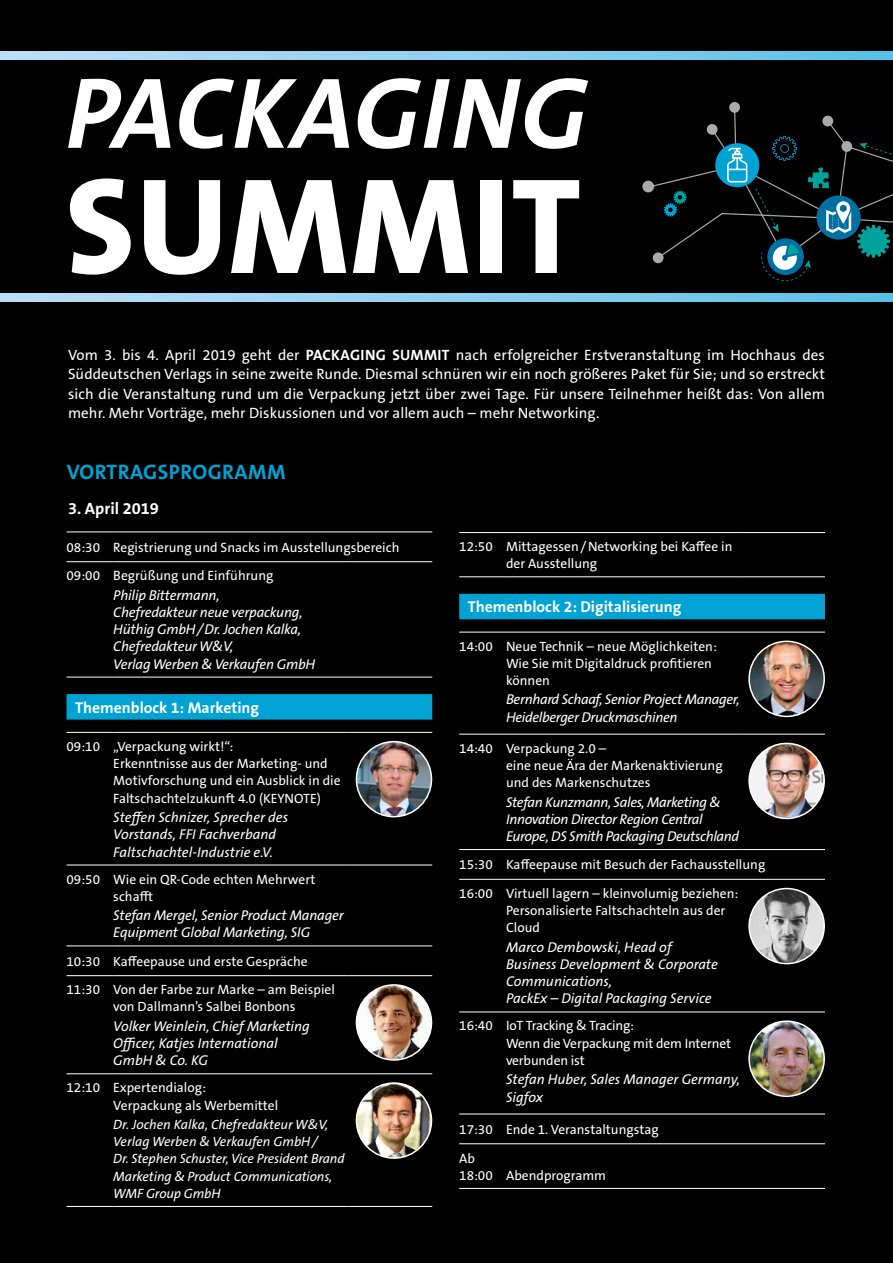
<style>
.page{position:relative;width:893px;height:1263px;background:#000}
.page>*{position:absolute;margin:0;border:0;box-sizing:border-box;transform-origin:0 0}
.t1{font:700 21px "The Sans Os F";letter-spacing:.02em;color:#00a2d3}
.t2{font:700 16.5px "The Sans Os F";color:#fff}
.t3{font:700 15.75px "The Sans Os F";color:#fff}
.t4{font:15px/19.5px "The Sans Os F";letter-spacing:.005em;color:#fff;text-align:justify}
.t5{font:italic 14.25px/17.2px "The Sans Os F";letter-spacing:-.015em;color:#fff}
.t6{font:13.5px/17.2px "The Sans Os F";color:#fff}
.t7{font:italic 13.5px/17.2px "The Sans Os F";letter-spacing:-.01em;color:#fff}
.s1{font-weight:700}
</style>
<div class="page">
<svg style="left:67px;top:694px;width:365px;height:26px;background:#009fcf"></svg>
<hr style="left:67px;top:531px;width:46px;height:1px;background:#fff">
<hr style="left:113px;top:531px;width:234px;height:1px;background:#fff">
<hr style="left:347px;top:531px;width:85px;height:1px;background:#fff">
<hr style="left:67px;top:561px;width:46px;height:1px;background:#fff">
<hr style="left:113px;top:561px;width:234px;height:1px;background:#fff">
<hr style="left:347px;top:561px;width:85px;height:1px;background:#fff">
<hr style="left:67px;top:677px;width:46px;height:1px;background:#fff">
<hr style="left:113px;top:677px;width:234px;height:1px;background:#fff">
<hr style="left:347px;top:677px;width:85px;height:1px;background:#fff">
<hr style="left:67px;top:732px;width:46px;height:1px;background:#fff">
<hr style="left:113px;top:732px;width:234px;height:1px;background:#fff">
<hr style="left:347px;top:732px;width:85px;height:1px;background:#fff">
<hr style="left:67px;top:865px;width:46px;height:1px;background:#fff">
<hr style="left:113px;top:865px;width:234px;height:1px;background:#fff">
<hr style="left:347px;top:865px;width:85px;height:1px;background:#fff">
<hr style="left:67px;top:945px;width:46px;height:1px;background:#fff">
<hr style="left:113px;top:945px;width:234px;height:1px;background:#fff">
<hr style="left:347px;top:945px;width:85px;height:1px;background:#fff">
<hr style="left:67px;top:975px;width:46px;height:1px;background:#fff">
<hr style="left:113px;top:975px;width:234px;height:1px;background:#fff">
<hr style="left:347px;top:975px;width:85px;height:1px;background:#fff">
<hr style="left:67px;top:1073px;width:46px;height:1px;background:#fff">
<hr style="left:113px;top:1073px;width:234px;height:1px;background:#fff">
<hr style="left:347px;top:1073px;width:85px;height:1px;background:#fff">
<hr style="left:67px;top:1206px;width:46px;height:1px;background:#fff">
<hr style="left:113px;top:1206px;width:234px;height:1px;background:#fff">
<hr style="left:347px;top:1206px;width:85px;height:1px;background:#fff">
<img style="left:356px;top:742px;width:75px;height:75px;border-radius:38px">
<div style="left:356px;top:741px;width:76px;height:76px;border:2px solid #fff;border-radius:50%"></div>
<img style="left:356px;top:985px;width:75px;height:75px;border-radius:38px">
<div style="left:356px;top:984px;width:76px;height:77px;border:2px solid #fff;border-radius:50%"></div>
<img style="left:356px;top:1083px;width:75px;height:75px;border-radius:38px">
<div style="left:356px;top:1082px;width:76px;height:77px;border:2px solid #fff;border-radius:50%"></div>
<div style="left:459px;top:594px;width:366px;height:25px;background:#00a2d3"></div>
<hr style="left:459px;top:532px;width:47px;height:1px;background:#fff">
<hr style="left:506px;top:532px;width:234px;height:1px;background:#fff">
<hr style="left:740px;top:532px;width:85px;height:1px;background:#fff">
<hr style="left:459px;top:576px;width:47px;height:1px;background:#fff">
<hr style="left:506px;top:576px;width:234px;height:1px;background:#fff">
<hr style="left:740px;top:576px;width:85px;height:1px;background:#fff">
<hr style="left:459px;top:632px;width:47px;height:1px;background:#fff">
<hr style="left:506px;top:632px;width:234px;height:1px;background:#fff">
<hr style="left:740px;top:632px;width:85px;height:1px;background:#fff">
<hr style="left:459px;top:734px;width:47px;height:1px;background:#fff">
<hr style="left:506px;top:734px;width:234px;height:1px;background:#fff">
<hr style="left:740px;top:734px;width:85px;height:1px;background:#fff">
<hr style="left:459px;top:849px;width:47px;height:1px;background:#fff">
<hr style="left:506px;top:849px;width:234px;height:1px;background:#fff">
<hr style="left:740px;top:849px;width:85px;height:1px;background:#fff">
<hr style="left:459px;top:879px;width:47px;height:1px;background:#fff">
<hr style="left:506px;top:879px;width:234px;height:1px;background:#fff">
<hr style="left:740px;top:879px;width:85px;height:1px;background:#fff">
<hr style="left:459px;top:1011px;width:47px;height:1px;background:#fff">
<hr style="left:506px;top:1011px;width:234px;height:1px;background:#fff">
<hr style="left:740px;top:1011px;width:85px;height:1px;background:#fff">
<hr style="left:459px;top:1114px;width:47px;height:1px;background:#fff">
<hr style="left:506px;top:1114px;width:234px;height:1px;background:#fff">
<hr style="left:740px;top:1114px;width:85px;height:1px;background:#fff">
<hr style="left:459px;top:1143px;width:47px;height:1px;background:#fff">
<hr style="left:506px;top:1143px;width:234px;height:1px;background:#fff">
<hr style="left:740px;top:1143px;width:85px;height:1px;background:#fff">
<hr style="left:459px;top:1188px;width:47px;height:1px;background:#fff">
<hr style="left:506px;top:1188px;width:234px;height:1px;background:#fff">
<hr style="left:740px;top:1188px;width:85px;height:1px;background:#fff">
<img style="left:750px;top:642px;width:74px;height:74px">
<div style="left:748px;top:641px;width:77px;height:76px;border:2px solid #fff;border-radius:50%"></div>
<img style="left:749px;top:743px;width:75px;height:75px;border-radius:38px">
<div style="left:748px;top:743px;width:77px;height:76px;border:2px solid #fff;border-radius:50%"></div>
<img style="left:749px;top:888px;width:75px;height:75px;border-radius:38px">
<div style="left:748px;top:888px;width:77px;height:76px;border:2px solid #fff;border-radius:50%"></div>
<img style="left:749px;top:1023px;width:75px;height:72px">
<div style="left:748px;top:1020px;width:77px;height:77px;border:2px solid #fff;border-radius:50%"></div>
<svg style="left:0;top:51px;width:893px;height:9px;background:#8dcfee"></svg>
<svg style="left:648px;top:102px;width:245px;height:179px"></svg>
<div style="left:642px;top:181px;width:12px;height:11px;background:#abaaab;border-radius:50%"></div>
<svg style="left:68px;top:79px;width:103px;height:69px"></svg>
<svg style="left:179px;top:79px;width:170px;height:70px"></svg>
<svg style="left:358px;top:78px;width:230px;height:71px"></svg>
<svg style="left:70px;top:178px;width:61px;height:97px"></svg>
<svg style="left:144px;top:180px;width:76px;height:95px"></svg>
<svg style="left:231px;top:180px;width:115px;height:93px"></svg>
<svg style="left:353px;top:180px;width:115px;height:93px"></svg>
<div style="left:480px;top:180px;width:22px;height:93px;background:#fff"></div>
<svg style="left:513px;top:180px;width:66px;height:93px"></svg>
<svg style="left:0;top:293px;width:893px;height:9px;background:#8dcfee"></svg>
<p class="t4" style="left:68px;top:345px;width:758px">Vom 3. bis 4. April 2019 geht der <span class="s1">PACKAGING SUMMIT</span> nach erfolgreicher Erstveranstaltung im Hochhaus des Süddeutschen Verlags in seine zweite Runde. Diesmal schnüren wir ein noch größeres Paket für Sie; und so erstreckt sich die Veranstaltung rund um die Verpackung jetzt über zwei Tage. Für unsere Teilnehmer heißt das: Von allem mehr. Mehr Vorträge, mehr Diskussionen und vor allem auch – mehr Networking.</p>
<h1 class="t1" style="left:67px;top:458px;width:221px">VORTRAGSPROGRAMM</h1>
<p class="t2" style="left:68px;top:498px;width:93px">3. April 2019</p>
<p class="t6" style="left:67px;top:533px;width:334px;line-height:28.3px">08:30 Registrierung und Snacks im Ausstellungsbereich<br>09:00 Begrüßung und Einführung</p>
<p class="t5" style="left:113px;top:586px;width:203px">Philip Bittermann,<br>Chefredakteur neue verpackung,<br>Hüthig GmbH/Dr. Jochen Kalka,<br>Chefredakteur W&amp;V,<br>Verlag Werben &amp; Verkaufen GmbH</p>
<p class="t3" style="left:75px;top:697px;width:186px">Themenblock 1: Marketing</p>
<p class="t6" style="left:113px;top:738px;width:229px;text-indent:-47px">09:10 „Verpackung wirkt!“:<br>Erkenntnisse aus der Marketing- und Motivforschung und ein Ausblick in die Faltschachtelzukunft 4.0 (KEYNOTE)</p>
<p class="t5" style="left:113px;top:809px;width:176px">Steffen Schnizer, Sprecher des<br>Vorstands, FFI Fachverband<br>Faltschachtel-Industrie e.V.</p>
<p class="t6" style="left:113px;top:870px;width:204px;text-indent:-47px">09:50 Wie ein QR-Code echten Mehrwert schafft</p>
<p class="t5" style="left:113px;top:907px;width:232px">Stefan Mergel, Senior Product Manager<br>Equipment Global Marketing, SIG</p>
<p class="t6" style="left:67px;top:947px;width:270px;line-height:28.3px">10:30 Kaffeepause und erste Gespräche<br>11:30 Von der Farbe zur Marke – am Beispiel</p>
<p class="t6" style="left:113px;top:998px;width:184px">von Dallmann’s Salbei Bonbons</p>
<p class="t5" style="left:113px;top:1018px;width:198px">Volker Weinlein, Chief Marketing<br>Officer, Katjes International<br>GmbH &amp; Co. KG</p>
<p class="t6" style="left:113px;top:1079px;width:166px;text-indent:-47px">12:10 Expertendialog:<br>Verpackung als Werbemittel</p>
<p class="t7" style="left:113px;top:1116px;width:233px">Dr. Jochen Kalka, Chefredakteur W&amp;V, Verlag Werben &amp; Verkaufen GmbH/<br>Dr. Stephen Schuster, Vice President Brand Marketing &amp; Product Communications, WMF Group GmbH</p>
<p class="t6" style="left:506px;top:538px;width:228px;text-indent:-47px">12:50 Mittagessen/Networking bei Kaffee in der Ausstellung</p>
<p class="t3" style="left:468px;top:597px;width:215px">Themenblock 2: Digitalisierung</p>
<p class="t6" style="left:506px;top:637px;width:212px;text-indent:-47px">14:00 Neue Technik – neue Möglichkeiten:<br>Wie Sie mit Digitaldruck profitieren können</p>
<p class="t5" style="left:506px;top:691px;width:235px">Bernhard Schaaf, Senior Project Manager,<br>Heidelberger Druckmaschinen</p>
<p class="t6" style="left:506px;top:739px;width:218px;text-indent:-47px">14:40 Verpackung 2.0 –<br>eine neue Ära der Markenaktivierung und des Markenschutzes</p>
<p class="t5" style="left:506px;top:793px;width:235px">Stefan Kunzmann, Sales, Marketing &amp;<br>Innovation Director Region Central<br>Europe, DS Smith Packaging Deutschland</p>
<p class="t6" style="left:459px;top:851px;width:308px;line-height:28.3px">15:30 Kaffeepause mit Besuch der Fachausstellung<br>16:00 Virtuell lagern – kleinvolumig beziehen:</p>
<p class="t6" style="left:506px;top:902px;width:221px">Personalisierte Faltschachteln aus der<br>Cloud</p>
<p class="t5" style="left:506px;top:939px;width:213px">Marco Dembowski, Head of<br>Business Development &amp; Corporate<br>Communications,<br>PackEx – Digital Packaging Service</p>
<p class="t6" style="left:506px;top:1017px;width:227px;text-indent:-47px">16:40 IoT Tracking &amp; Tracing:<br>Wenn die Verpackung mit dem Internet verbunden ist</p>
<p class="t5" style="left:506px;top:1071px;width:235px">Stefan Huber, Sales Manager Germany,<br>Sigfox</p>
<p class="t6" style="left:459px;top:1115px;width:201px;line-height:28.8px">17:30 Ende 1. Veranstaltungstag<br>Ab</p>
<p class="t6" style="left:459px;top:1167px;width:148px">18:00 Abendprogramm</p>
</div>
